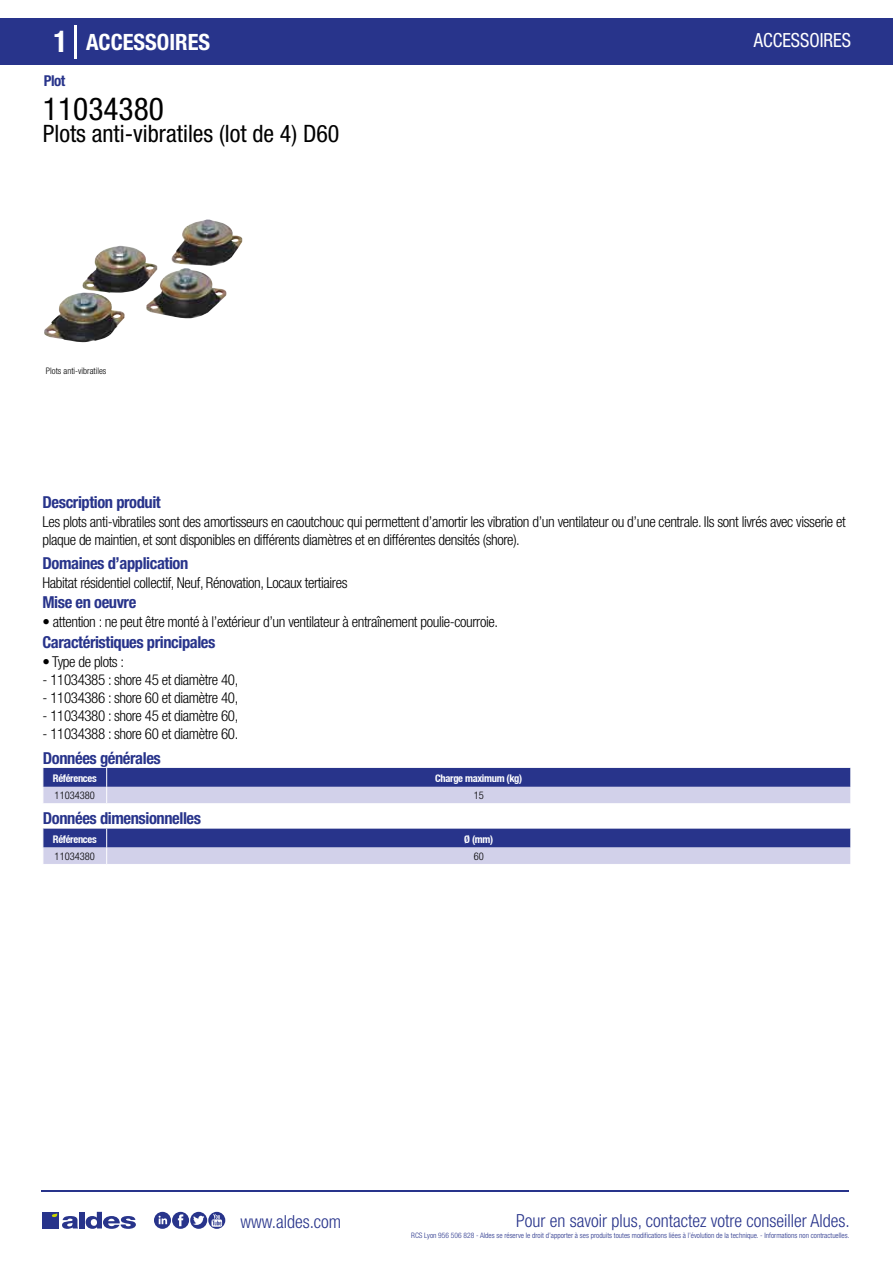
<style>
.page{position:relative;width:893px;height:1263px;background:#fff}
.page>*{position:absolute;margin:0;border:0;box-sizing:border-box;transform-origin:0 0}
.t1{font:condensed 31.5px "Helvetica Neue LT Std";color:#000}
.t2{font:condensed 24px "Helvetica Neue LT Std";color:#000}
.t3{font:700 condensed 22.5px "Helvetica Neue LT Std";color:#fff}
.t4{font:condensed 19.5px "Helvetica Neue LT Std";color:#fff;scale:.95 1}
.t5{font:300 condensed 18px "Helvetica Neue";color:#28348b}
.t6{font:700 condensed 16.5px "Helvetica Neue LT Std";letter-spacing:-.025em;color:#28348b}
.t7{font:300 condensed 15px/18px "Helvetica Neue LT Std";letter-spacing:-.025em;color:#000}
.t8{font:700 condensed 15px "Helvetica Neue LT Std";color:#28348b}
.t9{font:700 condensed 10.5px "Helvetica Neue";letter-spacing:-.03em;color:#fff}
.t10{font:300 condensed 10.5px "Helvetica Neue";color:#000}
.t11{font:300 condensed 9px "Helvetica Neue";color:#000}
.t12{font:300 condensed 7.5px "Helvetica Neue";color:#28348b}
.s1{font-size:30px}
</style>
<div class="page">
<div style="left:0;top:18px;width:893px;height:46px;background:#28348b"></div>
<hr style="left:74px;top:25px;width:2px;height:33px;background:#fff">
<img style="left:44px;top:219px;width:199px;height:124px">
<svg style="left:43px;top:768px;width:808px;height:35px;background:#777db7"></svg>
<svg style="left:43px;top:829px;width:808px;height:35px;background:#797fb8"></svg>
<hr style="left:41px;top:1190px;width:808px;height:1px;background:#28348b">
<svg style="left:154px;top:1212px;width:71px;height:17px"></svg>
<div style="left:42px;top:1212px;width:17px;height:16px;background:#28348b"></div>
<div style="left:79px;top:1212px;width:5px;height:16px;background:#28348b"></div>
<svg style="left:86px;top:1212px;width:50px;height:17px"></svg>
<svg style="left:52px;top:1213px;width:26px;height:16px"></svg>
<h3 class="t3" style="left:54px;top:28px;width:158px"><span class="s1">1</span> ACCESSOIRES</h3>
<h3 class="t4" style="left:754px;top:29px;width:104px">ACCESSOIRES</h3>
<p class="t8" style="left:44px;top:71px;width:23px">Plot</p>
<h1 class="t1" style="left:43px;top:91px;width:122px">11034380</h1>
<h2 class="t2" style="left:43px;top:120px;width:298px">Plots anti-vibratiles (lot de 4) D60</h2>
<p class="t11" style="left:46px;top:365px;width:62px">Plots anti-vibratiles</p>
<p class="t6" style="left:43px;top:492px;width:120px">Description produit</p>
<p class="t7" style="left:43px;top:513px;width:805px">Les plots anti-vibratiles sont des amortisseurs en caoutchouc qui permettent d’amortir les vibration d’un ventilateur ou d’une centrale. Ils sont livrés avec visserie et plaque de maintien, et sont disponibles en différents diamètres et en différentes densités (shore).</p>
<p class="t7" style="left:43px;top:573px;width:307px">Habitat résidentiel collectif, Neuf, Rénovation, Locaux tertiaires</p>
<p class="t7" style="left:43px;top:613px;width:457px">• attention : ne peut être monté à l’extérieur d’un ventilateur à entraînement poulie-courroie.</p>
<p class="t6" style="left:43px;top:553px;width:147px">Domaines d’application</p>
<p class="t6" style="left:43px;top:592px;width:95px">Mise en oeuvre</p>
<p class="t6" style="left:43px;top:632px;width:174px">Caractéristiques principales</p>
<p class="t7" style="left:43px;top:652px;width:83px">• Type de plots :</p>
<p class="t7" style="left:43px;top:670px;width:197px">- 11034385 : shore 45 et diamètre 40,</p>
<p class="t7" style="left:43px;top:688px;width:197px">- 11034386 : shore 60 et diamètre 40,</p>
<p class="t7" style="left:43px;top:706px;width:197px">- 11034380 : shore 45 et diamètre 60,</p>
<p class="t7" style="left:43px;top:724px;width:197px">- 11034388 : shore 60 et diamètre 60.</p>
<p class="t6" style="left:43px;top:748px;width:119px">Données générales</p>
<p class="t9" style="left:53px;top:772px;width:45px">Références</p>
<p class="t9" style="left:435px;top:772px;width:89px">Charge maximum (kg)</p>
<p class="t10" style="left:55px;top:789px;width:42px">11034380</p>
<p class="t10" style="left:474px;top:789px;width:12px">15</p>
<p class="t6" style="left:43px;top:808px;width:160px">Données dimensionnelles</p>
<p class="t9" style="left:53px;top:833px;width:45px">Références</p>
<p class="t9" style="left:464px;top:833px;width:30px">Ø (mm)</p>
<p class="t10" style="left:55px;top:850px;width:42px">11034380</p>
<p class="t10" style="left:474px;top:850px;width:12px">60</p>
<p class="t5" style="left:240px;top:1211px;width:102px">www.aldes.com</p>
<p class="t5" style="left:516px;top:1211px;width:335px">Pour en savoir plus, contactez votre conseiller Aldes.</p>
<p class="t12" style="left:411px;top:1230px;width:440px">RCS Lyon 956 506 828 - Aldes se réserve le droit d’apporter à ses produits toutes modifications liées à l’évolution de la technique. - Informations non contractuelles.</p>
</div>
